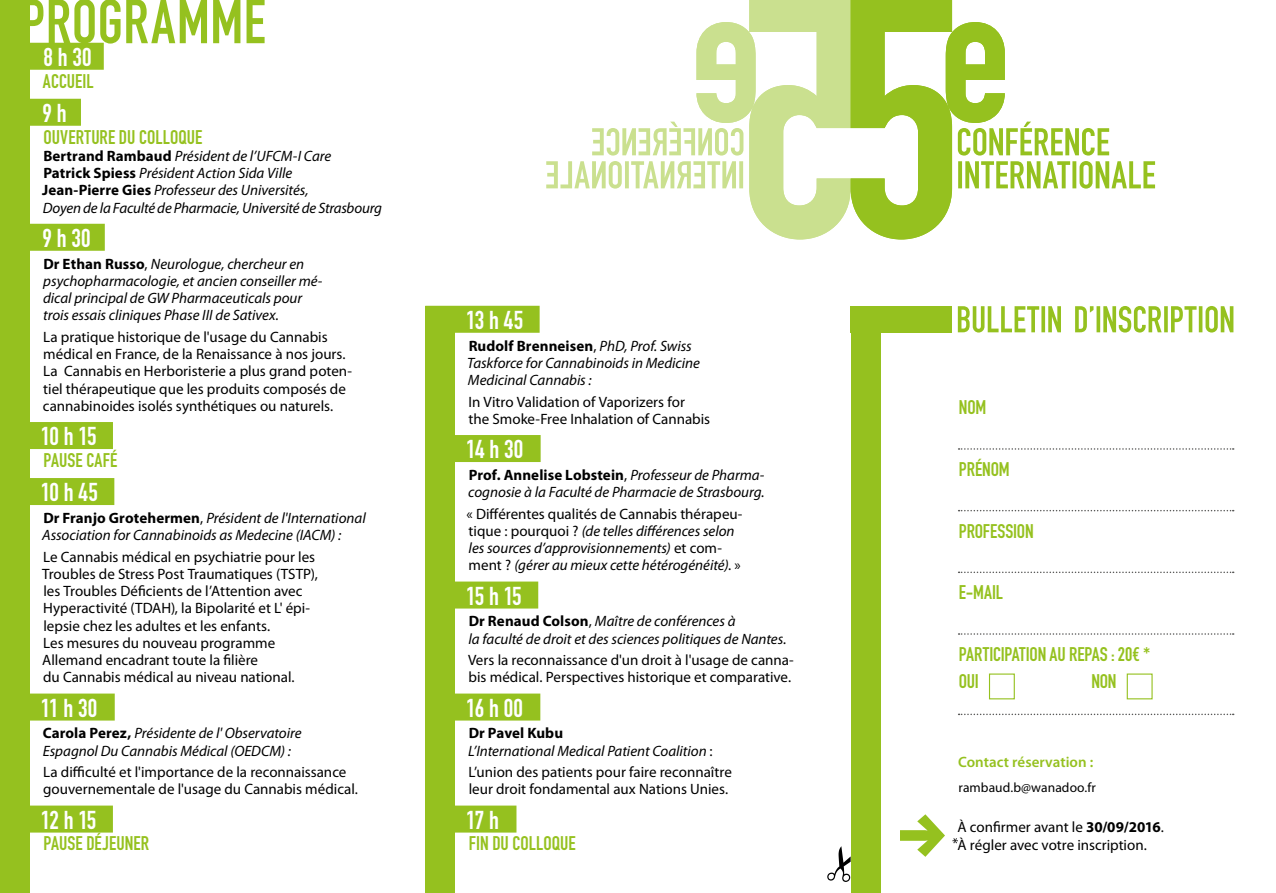
<style>
.page{position:relative;width:1276px;height:893px;background:#fff}
.page>*{position:absolute;margin:0;border:0;box-sizing:border-box;transform-origin:0 0}
.Style_de_paragraphe{font:25.5px "DIN Engschrift Std";letter-spacing:-.035em;color:#fff}
.t1{font:19.5px/27.2px "DIN Engschrift Std";color:#95c11f}
.t2{font:italic 15px/17.2px "Myriad Pro";letter-spacing:-.005em;color:#000}
.t3{font:15px/17.2px "Myriad Pro";color:#000}
.t4{font:600 15px "Myriad Pro";color:#95c11f}
.t5{font:700 15px "Myriad Pro";color:#000}
.t6{font:13.5px "Myriad Pro";letter-spacing:.005em;color:#000}
.s1{font-weight:700;font-style:normal}
.s2{font-style:normal}
.s3{font-weight:700}
</style>
<div class="page">
<div style="left:0;top:43px;width:104px;height:27px;background:#95c11f"></div>
<div style="left:0;top:99px;width:81px;height:27px;background:#95c11f"></div>
<div style="left:0;top:224px;width:105px;height:27px;background:#95c11f"></div>
<div style="left:0;top:422px;width:113px;height:27px;background:#95c11f"></div>
<div style="left:0;top:478px;width:114px;height:27px;background:#95c11f"></div>
<div style="left:0;top:694px;width:115px;height:27px;background:#95c11f"></div>
<div style="left:0;top:806px;width:113px;height:27px;background:#95c11f"></div>
<div style="left:425px;top:306px;width:114px;height:27px;background:#95c11f"></div>
<div style="left:425px;top:435px;width:115px;height:27px;background:#95c11f"></div>
<div style="left:425px;top:581px;width:113px;height:27px;background:#95c11f"></div>
<div style="left:425px;top:694px;width:115px;height:27px;background:#95c11f"></div>
<div style="left:425px;top:806px;width:91px;height:27px;background:#95c11f"></div>
<svg style="left:30px;top:0;width:235px;height:44px"></svg>
<svg style="left:958px;top:448px;width:275px;height:2px"></svg>
<svg style="left:958px;top:510px;width:275px;height:1px"></svg>
<svg style="left:958px;top:572px;width:275px;height:1px"></svg>
<svg style="left:958px;top:633px;width:275px;height:2px"></svg>
<svg style="left:958px;top:714px;width:275px;height:1px"></svg>
<div style="left:989px;top:673px;width:26px;height:26px;border:1px solid #95c11f"></div>
<svg style="left:900px;top:814px;width:45px;height:43px"></svg>
<svg style="left:952px;top:838px;width:6px;height:5px"></svg>
<div style="left:0;top:0;width:30px;height:893px;background:#95c11f"></div>
<div style="left:425px;top:306px;width:30px;height:587px;background:#95c11f"></div>
<div style="left:850px;top:306px;width:30px;height:587px;background:#95c11f"></div>
<div style="left:850px;top:306px;width:101px;height:27px;background:#95c11f"></div>
<svg style="left:958px;top:306px;width:275px;height:27px"></svg>
<svg style="left:546px;top:0;width:609px;height:239px"></svg>
<svg style="left:827px;top:846px;width:23px;height:36px"></svg>
<p class="Style_de_paragraphe" style="left:43px;top:42px;width:50px">8 h 30</p>
<p class="t1" style="left:43px;top:67px;width:52px">ACCUEIL</p>
<p class="Style_de_paragraphe" style="left:42px;top:98px;width:26px">9 h</p>
<p class="t1" style="left:43px;top:123px;width:160px">OUVERTURE DU COLLOQUE</p>
<p class="t2" style="left:43px;top:148px;width:289px"><span class="s1">Bertrand Rambaud</span> Président de l’UFCM-I Care</p>
<p class="t2" style="left:43px;top:165px;width:250px"><span class="s1">Patrick Spiess</span> Président Action Sida Ville</p>
<p class="t2" style="left:42px;top:182px;width:268px"><span class="s1">Jean-Pierre Gies</span> Professeur des Universités,</p>
<p class="t2" style="left:43px;top:199px;width:341px">Doyen de la Faculté de Pharmacie, Université de Strasbourg</p>
<p class="Style_de_paragraphe" style="left:42px;top:223px;width:50px">9 h 30</p>
<p class="t2" style="left:43px;top:255px;width:281px"><span class="s1">Dr Ethan Russo</span><span class="s2">,</span> Neurologue, chercheur en psychopharmacologie, et ancien conseiller mé&shy;dical principal de GW Pharmaceuticals pour trois essais cliniques Phase III de Sativex.</p>
<p class="t3" style="left:43px;top:329px;width:311px">La pratique historique de l'usage du Cannabis médical en France, de la Renaissance à nos jours.<br>La Cannabis en Herboristerie a plus grand poten&shy;tiel thérapeutique que les produits composés de cannabinoides isolés synthétiques ou naturels.</p>
<p class="Style_de_paragraphe" style="left:41px;top:421px;width:57px">10 h 15</p>
<p class="t1" style="left:44px;top:447px;width:75px">PAUSE CAFÉ</p>
<p class="Style_de_paragraphe" style="left:41px;top:477px;width:58px">10 h 45</p>
<p class="t2" style="left:42px;top:510px;width:325px"><span class="s1">Dr Franjo Grotehermen</span><span class="s2">,</span> Président de l'International<br>Association for Cannabinoids as Medecine (IACM) :</p>
<p class="t3" style="left:42px;top:548px;width:277px">Le Cannabis médical en psychiatrie pour les<br>Troubles de Stress Post Traumatiques (TSTP),</p>
<p class="t3" style="left:43px;top:583px;width:261px">les Troubles Déficients de l’Attention avec</p>
<p class="t3" style="left:43px;top:600px;width:268px">Hyperactivité (TDAH), la Bipolarité et L' épi&shy;lepsie chez les adultes et les enfants.</p>
<p class="t3" style="left:42px;top:635px;width:235px">Les mesures du nouveau programme<br>Allemand encadrant toute la filière</p>
<p class="t3" style="left:43px;top:669px;width:253px">du Cannabis médical au niveau national.</p>
<p class="Style_de_paragraphe" style="left:41px;top:693px;width:58px">11 h 30</p>
<p class="t2" style="left:43px;top:725px;width:260px"><span class="s1">Carola Perez,</span> Présidente de l' Observatoire<br>Espagnol Du Cannabis Médical (OEDCM) :</p>
<p class="t3" style="left:43px;top:764px;width:316px">La difficulté et l'importance de la reconnaissance gouvernementale de l'usage du Cannabis médical.</p>
<p class="Style_de_paragraphe" style="left:41px;top:805px;width:57px">12 h 15</p>
<p class="t1" style="left:44px;top:830px;width:107px">PAUSE DÉJEUNER</p>
<p class="Style_de_paragraphe" style="left:466px;top:305px;width:58px">13 h 45</p>
<p class="t2" style="left:467px;top:337px;width:234px"><span class="s1">Rudolf Brenneisen</span><span class="s2">,</span> PhD, Prof. Swiss<br>Taskforce for Cannabinoids in Medicine</p>
<p class="t2" style="left:468px;top:372px;width:125px">Medicinal Cannabis :</p>
<p class="t3" style="left:468px;top:393px;width:218px">In Vitro Validation of Vaporizers for</p>
<p class="t3" style="left:468px;top:411px;width:243px">the Smoke-Free Inhalation of Cannabis</p>
<p class="Style_de_paragraphe" style="left:466px;top:434px;width:58px">14 h 30</p>
<p class="t2" style="left:468px;top:467px;width:298px"><span class="s1">Prof. Annelise Lobstein</span><span class="s2">,</span> Professeur de Pharma&shy;cognosie à la Faculté de Pharmacie de Strasbourg.</p>
<p class="t2" style="left:466px;top:505px;width:277px"><span class="s2">« Différentes qualités de Cannabis thérapeu&shy;tique : pourquoi ?</span> (de telles différences selon les sources d’approvisionnements) <span class="s2">et com&shy;ment ?</span> (gérer au mieux cette hétérogénéité)<span class="s2">. »</span></p>
<p class="Style_de_paragraphe" style="left:466px;top:581px;width:57px">15 h 15</p>
<p class="t2" style="left:468px;top:613px;width:319px"><span class="s1">Dr Renaud Colson</span><span class="s2">,</span> Maître de conférences à<br>la faculté de droit et des sciences politiques de Nantes.</p>
<p class="t3" style="left:468px;top:652px;width:327px">Vers la reconnaissance d'un droit à l'usage de canna&shy;bis médical. Perspectives historique et comparative.</p>
<p class="Style_de_paragraphe" style="left:466px;top:693px;width:58px">16 h 00</p>
<p class="t5" style="left:469px;top:724px;width:96px">Dr Pavel Kubu</p>
<p class="t2" style="left:468px;top:742px;width:246px">L’International Medical Patient Coalition <span class="s2">:</span></p>
<p class="t3" style="left:468px;top:764px;width:265px">L’union des patients pour faire reconnaître leur droit fondamental aux Nations Unies.</p>
<p class="Style_de_paragraphe" style="left:466px;top:805px;width:34px">17 h</p>
<p class="t1" style="left:469px;top:830px;width:108px">FIN DU COLLOQUE</p>
<p class="t1" style="left:959px;top:394px;width:29px">NOM</p>
<p class="t1" style="left:959px;top:456px;width:52px">PRÉNOM</p>
<p class="t1" style="left:959px;top:517px;width:76px">PROFESSION</p>
<p class="t1" style="left:959px;top:579px;width:46px">E-MAIL</p>
<p class="t1" style="left:958px;top:641px;width:193px">PARTICIPATION AU REPAS : 20€ *<br>OUI</p>
<p class="t1" style="left:1091px;top:668px;width:27px">NON</p>
<p class="t4" style="left:958px;top:753px;width:137px">Contact réservation :</p>
<p class="t6" style="left:958px;top:780px;width:139px">rambaud.b@wanadoo.fr</p>
<p class="t3" style="left:957px;top:819px;width:208px">À confirmer avant le <span class="s3">30/09/2016</span>.</p>
<p class="t3" style="left:957px;top:837px;width:191px">À régler avec votre inscription.</p>
</div>
